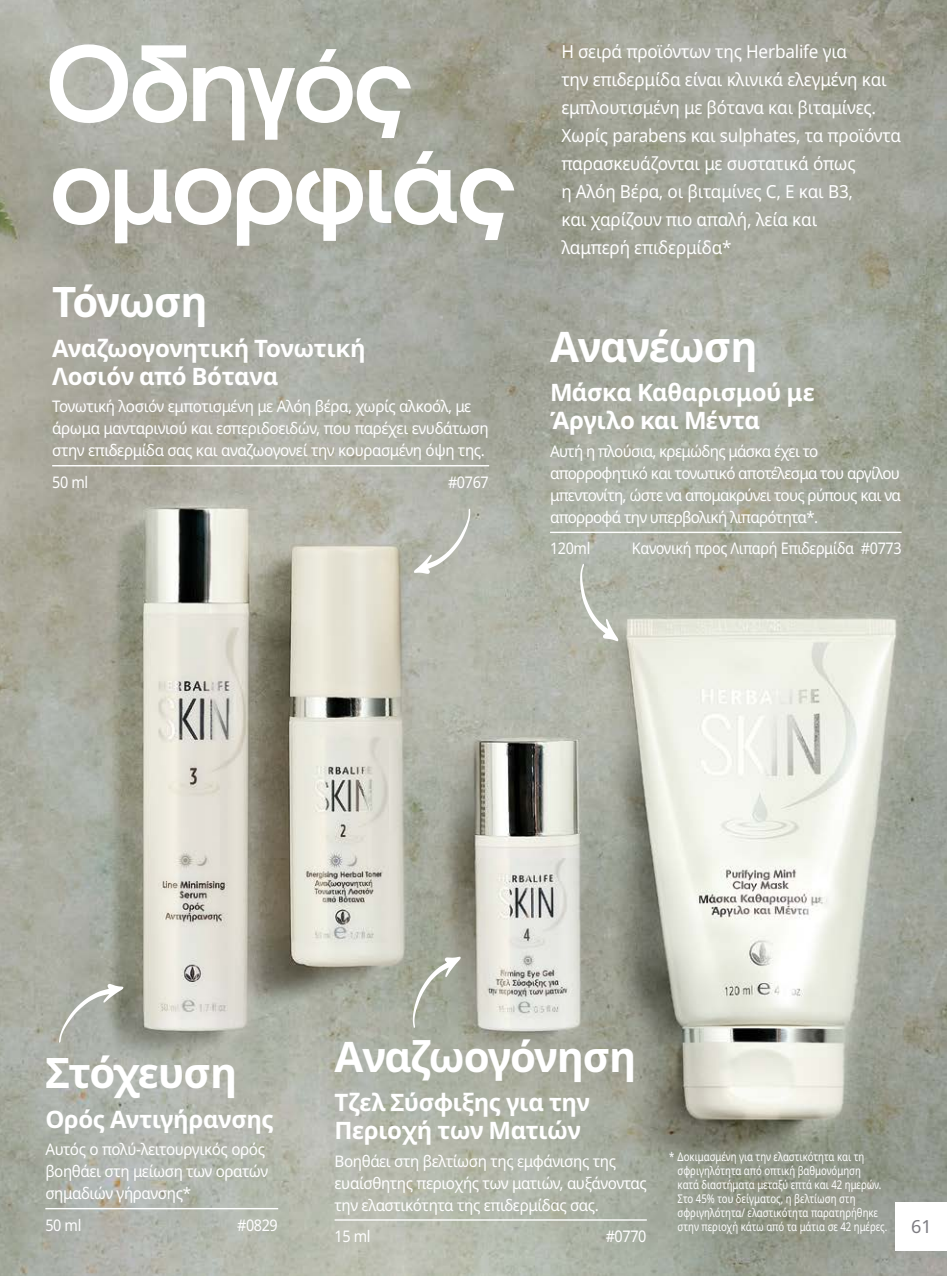
<style>
.page{position:relative;width:947px;height:1276px;background:#fff}
.page>*{position:absolute;margin:0;border:0;box-sizing:border-box;transform-origin:0 0}
.t1{font:700 106px/102px "Herbalife Natural";letter-spacing:-.01em;color:#fff}
.t2{font:700 42px "Noto Sans";letter-spacing:-.03em;color:#fff}
.t3{font:700 24px/28px "Noto Sans";letter-spacing:-.02em;color:#fff}
.t4{font:18px/28px "Noto Sans";letter-spacing:-.01em;color:#fff;scale:.95 1}
.t5{font:18px "Noto Sans";color:#7c7b81}
.t6{font:16px/22px "Noto Sans";letter-spacing:-.035em;color:#fff;scale:.95 1}
.t7{font:16px "Noto Sans";letter-spacing:-.035em;color:#fff;scale:.9 1}
.t8{font:12px/14px "Noto Sans";color:#fff;scale:.8 1}
</style>
<div class="page">
<img style="left:0;top:0;width:947px;height:1276px">
<svg style="left:59px;top:984px;width:64px;height:58px;background:#aeb1a9"></svg>
<svg style="left:414px;top:508px;width:56px;height:66px;background:#bcbdb5"></svg>
<svg style="left:413px;top:956px;width:48px;height:72px;background:#abb0a2"></svg>
<svg style="left:580px;top:563px;width:38px;height:78px;background:#bbbfb4"></svg>
<hr style="left:52px;top:465px;width:437px;height:1px;background:#fff">
<hr style="left:45px;top:1208px;width:233px;height:1px;background:#fff">
<hr style="left:334px;top:1219px;width:313px;height:1px;background:#fff">
<hr style="left:550px;top:532px;width:351px;height:1px;background:#fff">
<div style="left:896px;top:1202px;width:51px;height:48px;background:#fff"></div>
<h1 class="t1" style="left:45px;top:35px;width:472px">Οδηγός ομορφιάς</h1>
<p class="t4" style="left:561px;top:38px;width:359px">Η σειρά προϊόντων της Herbalife για<br>την επιδερμίδα είναι κλινικά ελεγμένη και εμπλουτισμένη με βότανα και βιταμίνες.<br>Χωρίς parabens και sulphates, τα προϊόντα παρασκευάζονται με συστατικά όπως<br>η Αλόη Βέρα, οι βιταμίνες C, E και B3,<br>και χαρίζουν πιο απαλή, λεία και<br>λαμπερή επιδερμίδα*</p>
<h2 class="t2" style="left:52px;top:278px;width:157px">Τόνωση</h2>
<h3 class="t3" style="left:52px;top:334px;width:315px">Αναζωογονητική Τονωτική<br>Λοσιόν από Βότανα</h3>
<p class="t6" style="left:52px;top:396px;width:461px">Τονωτική λοσιόν εμποτισμένη με Αλόη βέρα, χωρίς αλκοόλ, με άρωμα μανταρινιού και εσπεριδοειδών, που παρέχει ενυδάτωση στην επιδερμίδα σας και αναζωογονεί την κουρασμένη όψη της.</p>
<p class="t7" style="left:52px;top:473px;width:42px">50 ml</p>
<p class="t7" style="left:448px;top:473px;width:47px">#0767</p>
<h2 class="t2" style="left:550px;top:323px;width:209px">Ανανέωση</h2>
<h3 class="t3" style="left:550px;top:379px;width:266px">Μάσκα Καθαρισμού με<br>Άργιλο και Μέντα</h3>
<p class="t6" style="left:550px;top:440px;width:371px">Αυτή η πλούσια, κρεμώδης μάσκα έχει το απορροφητικό και τονωτικό αποτέλεσμα του αργίλου μπεντονίτη, ώστε να απομακρύνει τους ρύπους και να απορροφά την υπερβολική λιπαρότητα*.</p>
<p class="t7" style="left:550px;top:539px;width:46px">120ml</p>
<p class="t7" style="left:632px;top:539px;width:301px">Κανονική προς Λιπαρή Επιδερμίδα #0773</p>
<h2 class="t2" style="left:45px;top:1049px;width:193px">Στόχευση</h2>
<h3 class="t3" style="left:45px;top:1105px;width:230px">Ορός Αντιγήρανσης</h3>
<p class="t6" style="left:45px;top:1138px;width:236px">Αυτός ο πολύ-λειτουργικός ορός βοηθάει στη μείωση των ορατών σημαδιών γήρανσης*</p>
<p class="t7" style="left:45px;top:1215px;width:42px">50 ml</p>
<p class="t7" style="left:237px;top:1215px;width:47px">#0829</p>
<h2 class="t2" style="left:334px;top:1032px;width:303px">Αναζωογόνηση</h2>
<h3 class="t3" style="left:334px;top:1088px;width:257px">Τζελ Σύσφιξης για την<br>Περιοχή των Ματιών</h3>
<p class="t6" style="left:334px;top:1150px;width:330px">Βοηθάει στη βελτίωση της εμφάνισης της ευαίσθητης περιοχής των ματιών, αυξάνοντας την ελαστικότητα της επιδερμίδας σας.</p>
<p class="t7" style="left:334px;top:1227px;width:42px">15 ml</p>
<p class="t7" style="left:606px;top:1227px;width:47px">#0770</p>
<p class="t8" style="left:677px;top:1149px;width:264px;text-indent:-9px">* Δοκιμασμένη για την ελαστικότητα και τη σφριγηλότητα από οπτική βαθμονόμηση<br>κατά διαστήματα μεταξύ επτά και 42 ημερών.<br>Στο 45% του δείγματος, η βελτίωση στη σφριγηλότητα/ ελαστικότητα παρατηρήθηκε στην περιοχή κάτω από τα μάτια σε 42 ημέρες.</p>
<p class="t5" style="left:911px;top:1216px;width:22px">61</p>
</div>
